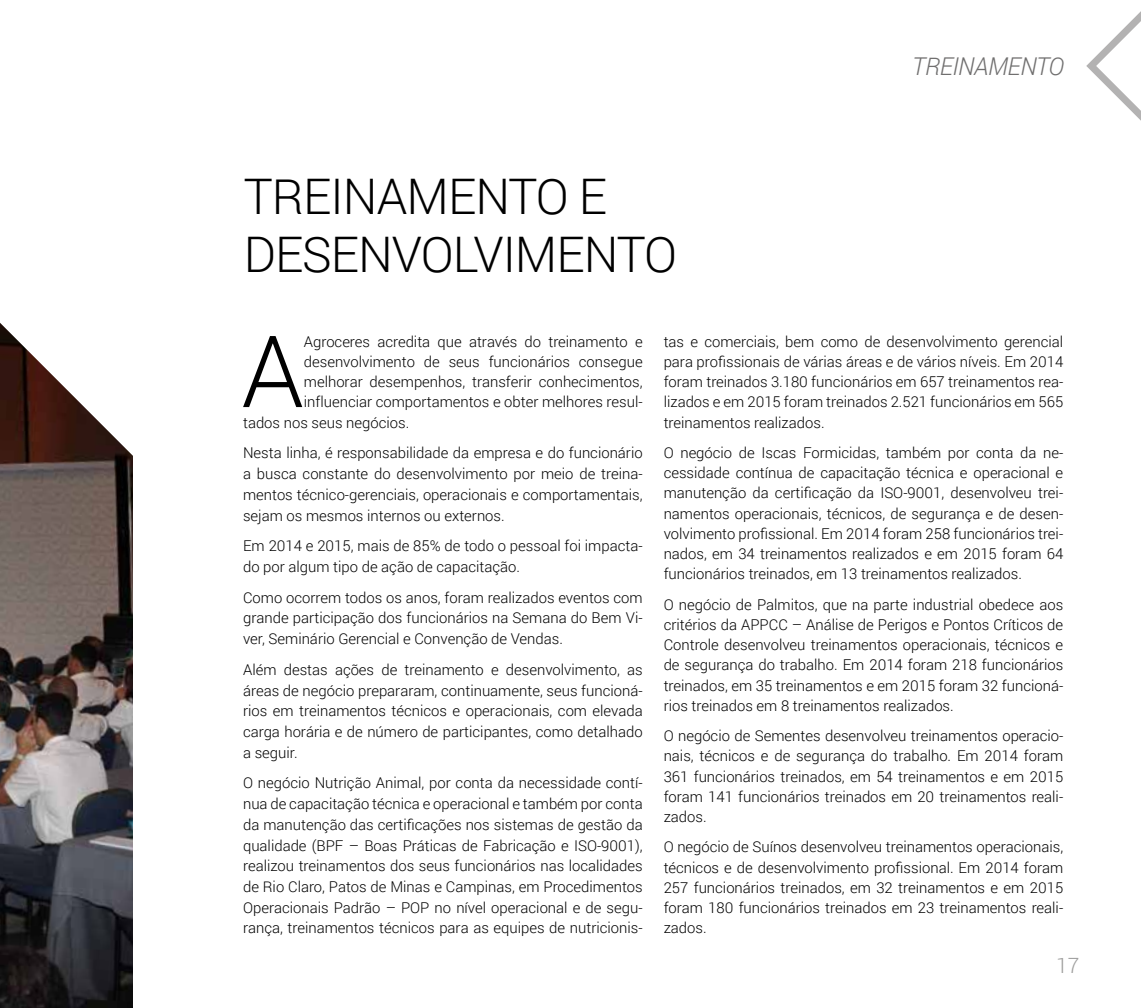
<style>
.page{position:relative;width:1141px;height:1008px;background:#fff}
.page>*{position:absolute;margin:0;border:0;box-sizing:border-box;transform-origin:0 0}
.t1{font:300 99.75px "Roboto";color:#000}
.t2{font:300 49px/58.8px "Roboto";letter-spacing:-.02em;color:#000}
.t3{font:italic 300 24.5px "Roboto";letter-spacing:-.02em;color:#706f6f}
.t4{font:300 21px "Roboto";color:#9d9d9c}
.t5{font:300 14.88px/20.3px "Roboto";color:#000;text-align:justify}
</style>
<div class="page">
<img style="left:0;top:323px;width:133px;height:684px">
<svg style="left:1086px;top:11px;width:55px;height:110px"></svg>
<h2 class="t2" style="left:244px;top:165px;width:435px">treinam ento e desenvolvim ento</h2>
<h3 class="t3" style="left:912px;top:50px;width:154px">TREINAMENTO</h3>
<h1 class="t1" style="left:242px;top:302px;width:61px">A</h1>
<p class="t5" style="left:304px;top:330px;width:340px">Agroceres acredita que através do treinamento e</p>
<p class="t5" style="left:304px;top:350px;width:340px">desenvolvimento de seus funcionários consegue</p>
<p class="t5" style="left:304px;top:371px;width:340px">melhorar desempenhos, transferir conhecimentos,</p>
<p class="t5" style="left:304px;top:391px;width:340px">influenciar comportamentos e obter melhores resul-</p>
<p class="t5" style="left:243px;top:411px;width:168px">tados nos seus negócios.</p>
<p class="t5" style="left:243px;top:442px;width:401px">Nesta linha, é responsabilidade da empresa e do funcionário a busca constante do desenvolvimento por meio de treina&shy;mentos técnico-gerenciais, operacionais e comportamentais, sejam os mesmos internos ou externos.</p>
<p class="t5" style="left:243px;top:535px;width:401px">Em 2014 e 2015, mais de 85% de todo o pessoal foi impacta&shy;do por algum tipo de ação de capacitação.</p>
<p class="t5" style="left:243px;top:586px;width:401px">Como ocorrem todos os anos, foram realizados eventos com grande participação dos funcionários na Semana do Bem Vi&shy;ver, Seminário Gerencial e Convenção de Vendas.</p>
<p class="t5" style="left:243px;top:658px;width:401px">Além destas ações de treinamento e desenvolvimento, as áreas de negócio prepararam, continuamente, seus funcioná&shy;rios em treinamentos técnicos e operacionais, com elevada carga horária e de número de participantes, como detalhado a seguir.</p>
<p class="t5" style="left:243px;top:771px;width:401px">O negócio N utrição Animal, por conta da necessidade contí&shy;nua de capacitação técnica e operacional e também por conta da manutenção das certificações nos sistemas de gestão da qualidade (BPF</p>
<p class="t5" style="left:243px;top:834px;width:401px;text-indent:106px">– Boas Práticas de Fabricação e ISO-9001), realizou treinamentos dos seus funcionários nas localidades de Rio Claro, Patos de Minas e Campinas, em Procedimentos Operacionais Padrão – POP</p>
<p class="t5" style="left:243px;top:896px;width:401px;text-align:right">no nível operacional e de segu-<br>rança, treinamentos técnicos para as equipes de nutricionis-</p>
<p class="t5" style="left:664px;top:330px;width:401px">tas e comerciais, bem como de desenvolvimento gerencial para profissionais de várias áreas e de vários níveis. Em 2014 foram treinados 3.180 funcionários em 657 treinamentos rea&shy;lizados e em 2015 foram treinados 2.521 funcionários em 565 treinamentos realizados.</p>
<p class="t5" style="left:664px;top:441px;width:401px">O negócio de I scas Formicidas, também por conta da ne&shy;cessidade contínua de capacitação técnica e operacional e manutenção da certificação da ISO-9001, desenvolveu trei&shy;namentos operacionais, técnicos, de segurança e de desen&shy;volvimento profissional. Em 2014 foram 258 funcionários trei&shy;nados, em 34 treinamentos realizados e em 2015 foram 64 funcionários treinados, em 13 treinamentos realizados.</p>
<p class="t5" style="left:664px;top:593px;width:401px">O negócio de Palmitos, que na parte industrial obedece aos critérios da APPCC</p>
<p class="t5" style="left:664px;top:613px;width:401px;text-indent:128px">– Análise de Perigos e Pontos Críticos de Controle desenvolveu treinamentos operacionais, técnicos e de segurança do trabalho. Em 2014 foram 218 funcionários treinados, em 35 treinamentos e em 2015 foram 32 funcioná&shy;rios treinados em 8 treinamentos realizados.</p>
<p class="t5" style="left:664px;top:724px;width:401px">O negócio de Sementes desenvolveu treinamentos operacio&shy;nais, técnicos e de segurança do trabalho. Em 2014 foram 361 funcionários treinados, em 54 treinamentos e em 2015 foram 141 funcionários treinados em 20 treinamentos reali&shy;zados.</p>
<p class="t5" style="left:664px;top:836px;width:401px">O negócio de Suínos desenvolveu treinamentos operacionais, técnicos e de desenvolvimento profissional. Em 2014 foram 257 funcionários treinados, em 32 treinamentos e em 2015 foram 180 funcionários treinados em 23 treinamentos reali&shy;zados.</p>
<h3 class="t4" style="left:1056px;top:950px;width:25px">17</h3>
</div>
